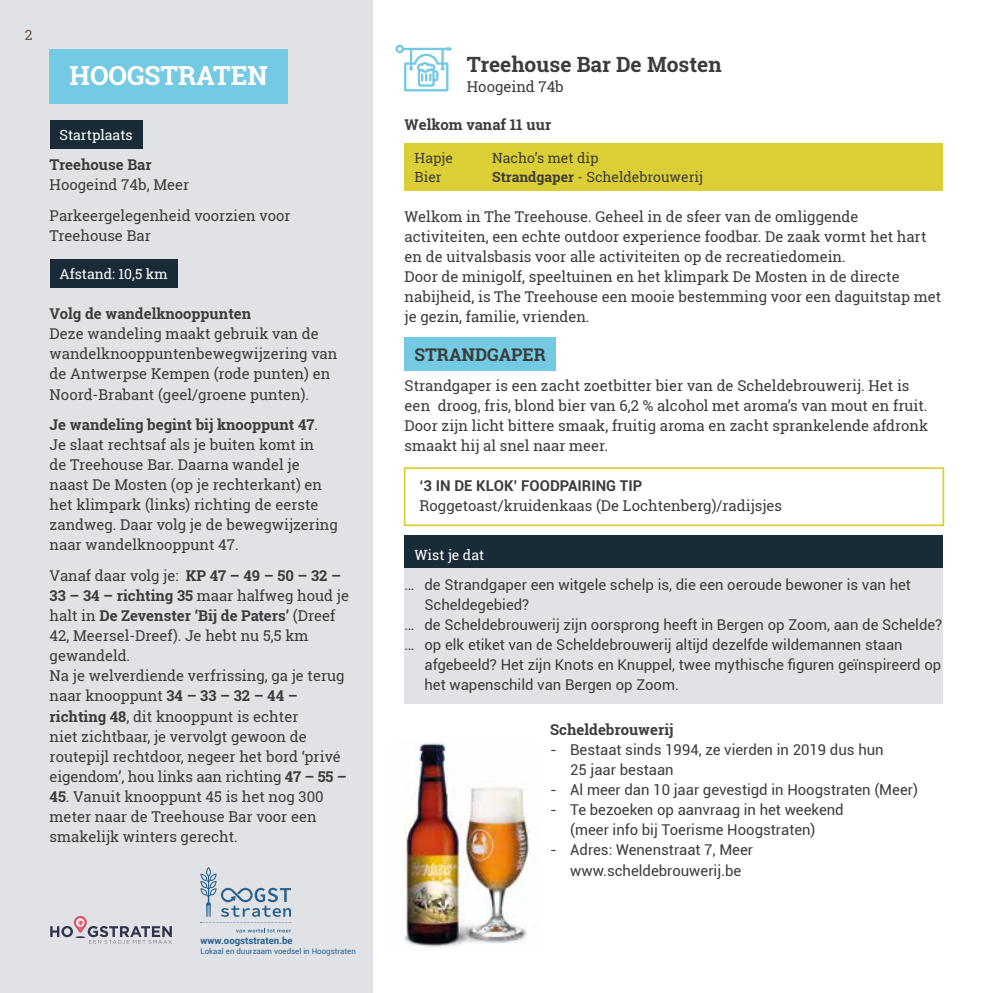
<style>
.page{position:relative;width:993px;height:993px;background:#fff}
.page>*{position:absolute;margin:0;border:0;box-sizing:border-box;transform-origin:0 0}
.t1{font:700 26.25px "Roboto Slab";color:#fff}
.t2{font:700 21px "Roboto Slab";color:#3c3c3b}
.t3{font:700 17.5px "Roboto Slab";color:#3c3c3b}
.t4{font:14.88px/20.1px "Roboto Slab";color:#3c3c3b}
.t5{font:14.88px/20.1px "Roboto";color:#3c3c3b;text-align:center}
.t6{font:700 14.88px "Roboto Slab";color:#3c3c3b}
.t7{font:700 14.88px "Roboto";color:#3c3c3b}
.t8{font:14px "Roboto Slab";color:#3c3c3b}
.t9{font:14px "Roboto Slab";color:#fff}
.t10{font:14px "Roboto Slab";color:#685546}
.t11{font:700 9.62px "Roboto";color:#286190}
.t12{font:7.88px "Roboto";color:#286190}
.s1{font-weight:700}
</style>
<div class="page">
<div style="left:0;top:0;width:372px;height:992px;background:#e1e2e6"></div>
<img style="left:404px;top:741px;width:127px;height:206px">
<div style="left:50px;top:50px;width:238px;height:54px;background:#74c9e3"></div>
<div style="left:50px;top:121px;width:92px;height:28px;background:#192b37"></div>
<div style="left:50px;top:259px;width:127px;height:28px;background:#192b37"></div>
<div style="left:404px;top:144px;width:539px;height:28px;background:#dccf35"></div>
<div style="left:404px;top:162px;width:539px;height:28px;background:#dccf35"></div>
<div style="left:404px;top:337px;width:151px;height:33px;background:#74c9e3"></div>
<div style="left:403px;top:467px;width:540px;height:59px;border:2px solid #dccf35"></div>
<div style="left:404px;top:534px;width:539px;height:34px;background:#192b37"></div>
<div style="left:404px;top:568px;width:539px;height:55px;background:#e1e2e6"></div>
<div style="left:404px;top:608px;width:539px;height:35px;background:#e1e2e6"></div>
<div style="left:404px;top:628px;width:539px;height:75px;background:#e1e2e6"></div>
<svg style="left:395px;top:45px;width:57px;height:46px"></svg>
<svg style="left:50px;top:915px;width:122px;height:28px"></svg>
<svg style="left:200px;top:867px;width:91px;height:65px"></svg>
<p class="t10" style="left:25px;top:25px;width:9px">2</p>
<h1 class="t1" style="left:69px;top:57px;width:200px">HOOGSTRATEN</h1>
<p class="t9" style="left:60px;top:125px;width:75px">Startplaats</p>
<p class="t6" style="left:50px;top:155px;width:104px">Treehouse Bar</p>
<p class="t4" style="left:50px;top:170px;width:242px;line-height:30.1px">Hoogeind 74b, Meer<br>Parkeergelegenheid voorzien voor</p>
<p class="t4" style="left:50px;top:225px;width:103px">Treehouse Bar</p>
<p class="t9" style="left:60px;top:264px;width:110px">Afstand: 10,5 km</p>
<p class="t6" style="left:50px;top:303px;width:203px">Volg de wandelknooppunten</p>
<p class="t4" style="left:50px;top:323px;width:289px">Deze wandeling maakt gebruik van de wandelknooppuntenbewegwijzering van de Antwerpse Kempen (rode punten) en Noord-Brabant (geel/groene punten).</p>
<p class="t4" style="left:50px;top:414px;width:289px"><span class="s1">Je wandeling begint bij knooppunt 47</span>.<br>Je slaat rechtsaf als je buiten komt in<br>de Treehouse Bar. Daarna wandel je naast De Mosten (op je rechterkant) en het klimpark (links) richting de eerste zandweg. Daar volg je de bewegwijzering naar wandelknooppunt 47.</p>
<p class="t4" style="left:50px;top:564px;width:301px">Vanaf daar volg je: <span class="s1">KP 47 – 49 – 50 – 32 – 33 – 34 – richting 35</span> maar halfweg houd je halt in <span class="s1">De Zevenster ‘Bij de Paters’</span> (Dreef 42, Meersel-Dreef). Je hebt nu 5,5 km gewandeld.<br>Na je welverdiende verfrissing, ga je terug naar knooppunt <span class="s1">34 – 33 – 32 – 44 – richting 48</span>, dit knooppunt is echter<br>niet zichtbaar, je vervolgt gewoon de routepijl rechtdoor, negeer het bord ‘privé eigendom’, hou links aan richting <span class="s1">47 – 55 –</span></p>
<p class="t4" style="left:50px;top:786px;width:275px"><span class="s1">45</span>. Vanuit knooppunt 45 is het nog 300 meter naar de Treehouse Bar voor een smakelijk winters gerecht.</p>
<p class="t11" style="left:200px;top:933px;width:94px">www.oogststraten.be</p>
<p class="t12" style="left:200px;top:945px;width:157px">Lokaal en duurzaam voedsel in Hoogstraten</p>
<h2 class="t2" style="left:466px;top:50px;width:256px">Treehouse Bar De Mosten</h2>
<p class="t4" style="left:466px;top:76px;width:98px">Hoogeind 74b</p>
<p class="t6" style="left:404px;top:114px;width:148px">Welkom vanaf 11 uur</p>
<p class="t8" style="left:414px;top:149px;width:40px">Hapje</p>
<p class="t8" style="left:492px;top:149px;width:108px">Nacho’s met dip</p>
<p class="t8" style="left:414px;top:167px;width:29px">Bier</p>
<p class="t8" style="left:492px;top:167px;width:212px"><span class="s1">Strandgaper</span> - Scheldebrouwerij</p>
<p class="t4" style="left:404px;top:206px;width:538px">Welkom in The Treehouse. Geheel in de sfeer van de omliggende activiteiten, een echte outdoor experience foodbar. De zaak vormt het hart en de uitvalsbasis voor alle activiteiten op de recreatiedomein.<br>Door de minigolf, speeltuinen en het klimpark De Mosten in de directe nabijheid, is The Treehouse een mooie bestemming voor een daguitstap met je gezin, familie, vrienden.</p>
<p class="t3" style="left:414px;top:342px;width:133px">STRANDGAPER</p>
<p class="t4" style="left:404px;top:375px;width:524px">Strandgaper is een zacht zoetbitter bier van de Scheldebrouwerij. Het is een droog, fris, blond bier van 6,2 % alcohol met aroma’s van mout en fruit.<br>Door zijn licht bittere smaak, fruitig aroma en zacht sprankelende afdronk smaakt hij al snel naar meer.</p>
<p class="t7" style="left:419px;top:475px;width:224px">‘3 IN DE KLOK’ FOODPAIRING TIP</p>
<p class="t4" style="left:419px;top:495px;width:364px">Roggetoast/kruidenkaas (De Lochtenberg)/radijsjes</p>
<p class="t9" style="left:414px;top:544px;width:71px">Wist je dat</p>
<p class="t5" style="left:404px;top:573px;width:507px">… de Strandgaper een witgele schelp is, die een oeroude bewoner is van het</p>
<p class="t5" style="left:424px;top:593px;width:106px">Scheldegebied?</p>
<p class="t5" style="left:404px;top:613px;width:539px">… de Scheldebrouwerij zijn oorsprong heeft in Bergen op Zoom, aan de Schelde?</p>
<p class="t5" style="left:404px;top:634px;width:499px">… op elk etiket van de Scheldebrouwerij altijd dezelfde wildemannen staan</p>
<p class="t5" style="left:424px;top:654px;width:518px">afgebeeld? Het zijn Knots en Knuppel, twee mythische figuren geïnspireerd op</p>
<p class="t5" style="left:424px;top:674px;width:256px">het wapenschild van Bergen op Zoom.</p>
<p class="t6" style="left:550px;top:718px;width:125px">Scheldebrouwerij</p>
<p class="t5" style="left:570px;top:738px;width:315px;text-align:left;text-indent:-20px">- Bestaat sinds 1994, ze vierden in 2019 dus hun<br>25 jaar bestaan</p>
<p class="t5" style="left:550px;top:778px;width:369px">- Al meer dan 10 jaar gevestigd in Hoogstraten (Meer)</p>
<p class="t5" style="left:550px;top:799px;width:295px">- Te bezoeken op aanvraag in het weekend (meer info bij Toerisme Hoogstraten)</p>
<p class="t5" style="left:550px;top:839px;width:204px">- Adres: Wenenstraat 7, Meer www.scheldebrouwerij.be</p>
</div>
